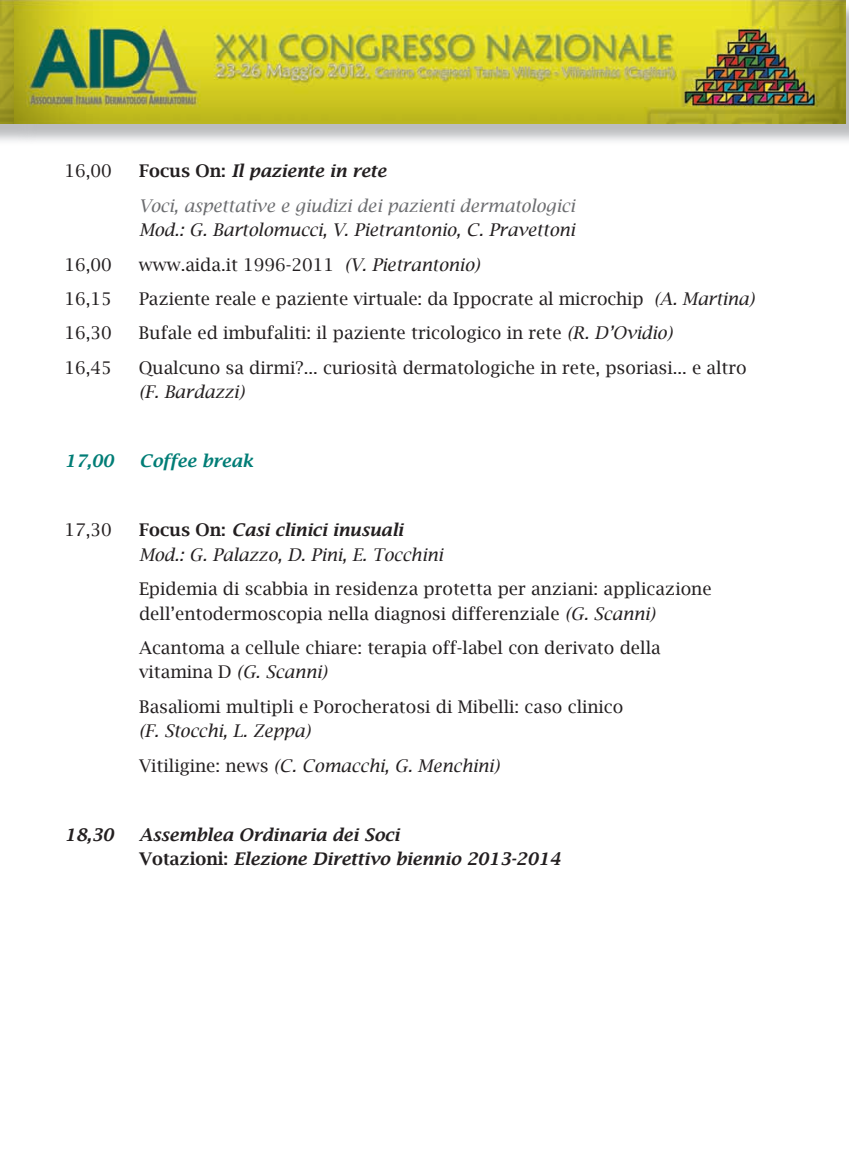
<style>
.page{position:relative;width:849px;height:1171px;background:#fff}
.page>*{position:absolute;margin:0;border:0;box-sizing:border-box;transform-origin:0 0}
.t1{font:17.5px/24.5px "Lucida Bright";color:#231f20}
.t2{font:italic 17.5px/24.5px "Lucida Bright";color:#231f20}
.t3{font:italic 600 17.5px/24.5px "Lucida Bright";color:#231f20}
.t4{font:italic 17.5px/34.5px "Lucida Bright";color:#6c6d70}
.t5{font:italic 600 17.5px "Lucida Bright";color:#007d76}
.s1{font-weight:600;font-style:normal;color:#231f20}
.s2{font-weight:600;color:#231f20}
.s3{font-style:italic}
.s4{font-weight:600;font-style:normal}
.s5{font-weight:600}
.s6{font-style:normal}
</style>
<div class="page">
<img style="left:0;top:123px;width:18px;height:18px">
<img style="left:0;top:0;width:845px;height:123px">
<img style="left:37px;top:3px;width:811px;height:138px">
<img style="left:18px;top:3px;width:19px;height:139px">
<p class="t1" style="left:64px;top:158px;width:49px">16,00</p>
<p class="t4" style="left:139px;top:153px;width:437px"><span class="s1">Focus On:</span> <span class="s2">Il paziente in rete<br></span>Voci, aspettative e giudizi dei pazienti dermatologici</p>
<p class="t2" style="left:139px;top:217px;width:437px">Mod.: G. Bartolomucci, V. Pietrantonio, C. Pravettoni</p>
<p class="t1" style="left:64px;top:252px;width:49px">16,00</p>
<p class="t1" style="left:139px;top:252px;width:342px">www.aida.it 1996-2011 <span class="s3">(V. Pietrantonio)</span></p>
<p class="t1" style="left:64px;top:286px;width:49px">16,15</p>
<p class="t1" style="left:139px;top:286px;width:616px">Paziente reale e paziente virtuale: da Ippocrate al microchip <span class="s3">(A. Martina)</span></p>
<p class="t1" style="left:64px;top:321px;width:49px">16,30</p>
<p class="t1" style="left:139px;top:321px;width:534px">Bufale ed imbufaliti: il paziente tricologico in rete <span class="s3">(R. D’Ovidio)</span></p>
<p class="t1" style="left:64px;top:355px;width:49px">16,45</p>
<p class="t1" style="left:139px;top:355px;width:609px">Qualcuno sa dirmi?... curiosità dermatologiche in rete, psoriasi... e altro</p>
<p class="t2" style="left:139px;top:379px;width:106px">(F. Bardazzi)</p>
<p class="t5" style="left:64px;top:450px;width:51px">17,00</p>
<p class="t5" style="left:139px;top:450px;width:116px">Coffee break</p>
<p class="t1" style="left:64px;top:517px;width:49px">17,30</p>
<p class="t2" style="left:139px;top:517px;width:305px"><span class="s4">Focus On:</span> <span class="s5">Casi clinici inusuali<br></span>Mod.: G. Palazzo, D. Pini, E. Tocchini</p>
<p class="t1" style="left:139px;top:576px;width:574px">Epidemia di scabbia in residenza protetta per anziani: applicazione dell’entodermoscopia nella diagnosi differenziale <span class="s3">(G. Scanni)</span></p>
<p class="t1" style="left:139px;top:635px;width:523px">Acantoma a cellule chiare: terapia off-label con derivato della vitamina D <span class="s3">(G. Scanni)</span></p>
<p class="t1" style="left:139px;top:694px;width:486px">Basaliomi multipli e Porocheratosi di Mibelli: caso clinico</p>
<p class="t2" style="left:139px;top:713px;width:361px;line-height:34.5px">(F. Stocchi, L. Zeppa)<br><span class="s6">Vitiligine: news</span> (C. Comacchi, G. Menchini)</p>
<p class="t3" style="left:65px;top:822px;width:51px">18,30</p>
<p class="t3" style="left:139px;top:822px;width:423px">Assemblea Ordinaria dei Soci<br><span class="s6">Votazioni:</span> Elezione Direttivo biennio 2013-2014</p>
</div>
